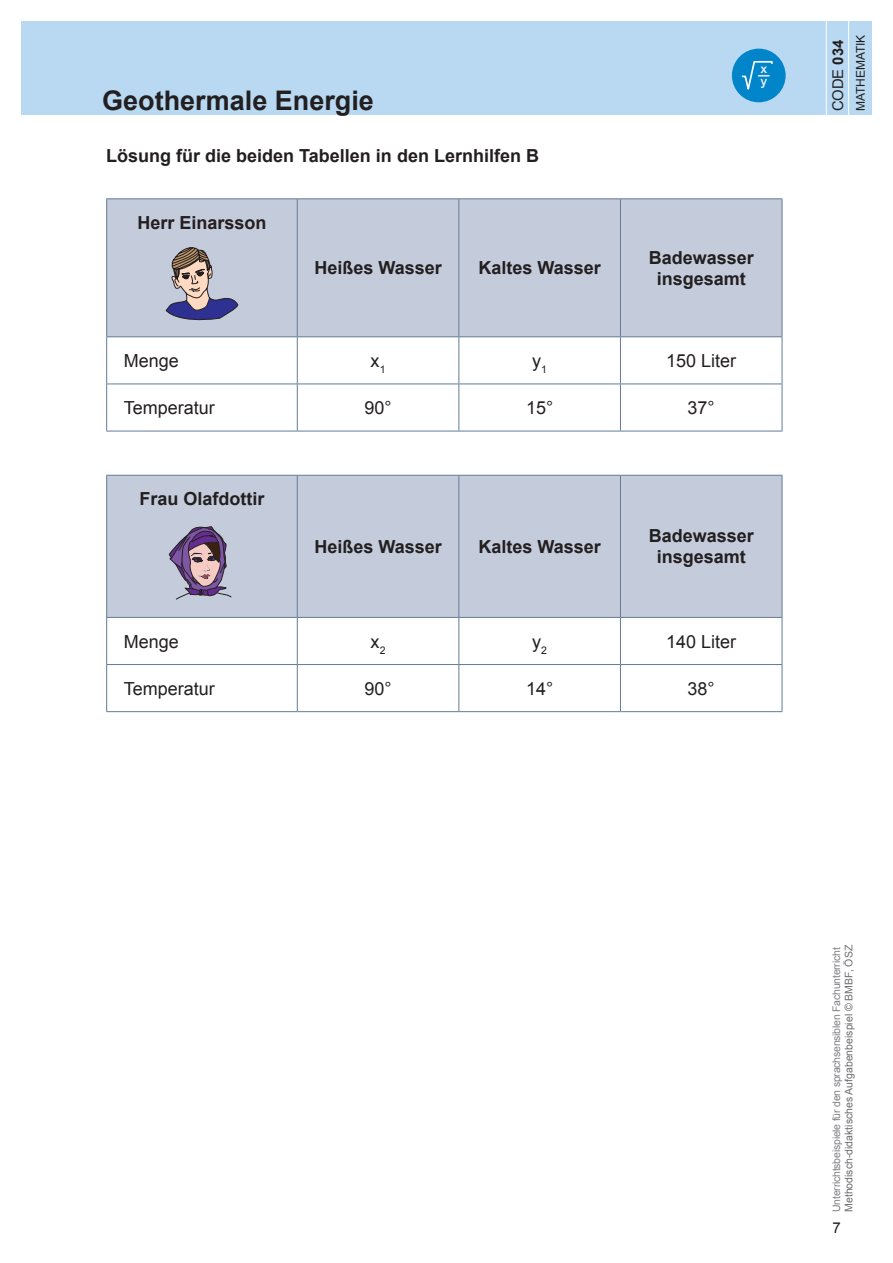
<style>
.page{position:relative;width:893px;height:1263px;background:#fff}
.page>*{position:absolute;margin:0;border:0;box-sizing:border-box;transform-origin:0 0}
.t1{font:700 27px "Arial";color:#231f20}
.t2{font:700 18px/21px "Arial";color:#231f20;text-align:center}
.t3{font:18px "Arial";color:#231f20}
.t4{font:15px "Arial";color:#231f20}
.t5{font:14.85px "Arial";color:#231f20}
.t6{font:12px "Arial";color:#231f20}
.t7{font:10.5px "Arial";letter-spacing:-.02em;color:#808285}
.t8{font:10.5px "Arial";color:#6c6d70}
.s1{font-weight:700}
</style>
<div class="page">
<div style="left:21px;top:21px;width:851px;height:94px;background:#b8d9f1"></div>
<hr style="left:848px;top:20px;width:1px;height:127px;background:#fff">
<hr style="left:826px;top:20px;width:1px;height:127px;background:#fff">
<div style="left:732px;top:49px;width:54px;height:53px;background:#0084ca;border-radius:50%"></div>
<svg style="left:741px;top:60px;width:32px;height:36px"></svg>
<div style="left:107px;top:199px;width:675px;height:137px;background:#c4ccdb"></div>
<hr style="left:106px;top:198px;width:191px;height:1px;background:#647b99">
<hr style="left:106px;top:199px;width:1px;height:137px;background:#647b99">
<hr style="left:297px;top:198px;width:162px;height:1px;background:#647b99">
<hr style="left:297px;top:199px;width:1px;height:137px;background:#647b99">
<hr style="left:459px;top:198px;width:161px;height:1px;background:#647b99">
<hr style="left:458px;top:199px;width:1px;height:137px;background:#647b99">
<hr style="left:620px;top:198px;width:162px;height:1px;background:#647b99">
<hr style="left:620px;top:199px;width:1px;height:137px;background:#647b99">
<hr style="left:782px;top:199px;width:1px;height:137px;background:#647b99">
<hr style="left:106px;top:336px;width:191px;height:1px;background:#647b99">
<hr style="left:106px;top:337px;width:1px;height:47px;background:#647b99">
<hr style="left:297px;top:336px;width:162px;height:1px;background:#647b99">
<hr style="left:297px;top:337px;width:1px;height:47px;background:#647b99">
<hr style="left:459px;top:336px;width:161px;height:1px;background:#647b99">
<hr style="left:458px;top:337px;width:1px;height:47px;background:#647b99">
<hr style="left:620px;top:336px;width:162px;height:1px;background:#647b99">
<hr style="left:620px;top:337px;width:1px;height:47px;background:#647b99">
<hr style="left:782px;top:337px;width:1px;height:47px;background:#647b99">
<hr style="left:106px;top:384px;width:191px;height:1px;background:#647b99">
<hr style="left:106px;top:384px;width:1px;height:47px;background:#647b99">
<hr style="left:297px;top:384px;width:162px;height:1px;background:#647b99">
<hr style="left:297px;top:384px;width:1px;height:47px;background:#647b99">
<hr style="left:459px;top:384px;width:161px;height:1px;background:#647b99">
<hr style="left:458px;top:384px;width:1px;height:47px;background:#647b99">
<hr style="left:620px;top:384px;width:162px;height:1px;background:#647b99">
<hr style="left:620px;top:384px;width:1px;height:47px;background:#647b99">
<hr style="left:782px;top:384px;width:1px;height:47px;background:#647b99">
<hr style="left:106px;top:431px;width:191px;height:1px;background:#647b99">
<hr style="left:297px;top:431px;width:162px;height:1px;background:#647b99">
<hr style="left:459px;top:431px;width:161px;height:1px;background:#647b99">
<hr style="left:620px;top:431px;width:162px;height:1px;background:#647b99">
<svg style="left:166px;top:247px;width:73px;height:77px;background:#9f9bab"></svg>
<div style="left:107px;top:476px;width:675px;height:141px;background:#c4ccdb"></div>
<hr style="left:106px;top:475px;width:191px;height:1px;background:#647b99">
<hr style="left:106px;top:476px;width:1px;height:141px;background:#647b99">
<hr style="left:297px;top:475px;width:162px;height:1px;background:#647b99">
<hr style="left:297px;top:476px;width:1px;height:141px;background:#647b99">
<hr style="left:459px;top:475px;width:161px;height:1px;background:#647b99">
<hr style="left:458px;top:476px;width:1px;height:141px;background:#647b99">
<hr style="left:620px;top:475px;width:162px;height:1px;background:#647b99">
<hr style="left:620px;top:476px;width:1px;height:141px;background:#647b99">
<hr style="left:782px;top:476px;width:1px;height:141px;background:#647b99">
<hr style="left:106px;top:617px;width:191px;height:1px;background:#647b99">
<hr style="left:106px;top:618px;width:1px;height:46px;background:#647b99">
<hr style="left:297px;top:617px;width:162px;height:1px;background:#647b99">
<hr style="left:297px;top:618px;width:1px;height:46px;background:#647b99">
<hr style="left:459px;top:617px;width:161px;height:1px;background:#647b99">
<hr style="left:458px;top:618px;width:1px;height:46px;background:#647b99">
<hr style="left:620px;top:617px;width:162px;height:1px;background:#647b99">
<hr style="left:620px;top:618px;width:1px;height:46px;background:#647b99">
<hr style="left:782px;top:618px;width:1px;height:46px;background:#647b99">
<hr style="left:106px;top:664px;width:191px;height:1px;background:#647b99">
<hr style="left:106px;top:665px;width:1px;height:46px;background:#647b99">
<hr style="left:297px;top:664px;width:162px;height:1px;background:#647b99">
<hr style="left:297px;top:665px;width:1px;height:46px;background:#647b99">
<hr style="left:459px;top:664px;width:161px;height:1px;background:#647b99">
<hr style="left:458px;top:665px;width:1px;height:46px;background:#647b99">
<hr style="left:620px;top:664px;width:162px;height:1px;background:#647b99">
<hr style="left:620px;top:665px;width:1px;height:46px;background:#647b99">
<hr style="left:782px;top:665px;width:1px;height:46px;background:#647b99">
<hr style="left:106px;top:711px;width:191px;height:1px;background:#647b99">
<hr style="left:297px;top:711px;width:162px;height:1px;background:#647b99">
<hr style="left:459px;top:711px;width:161px;height:1px;background:#647b99">
<hr style="left:620px;top:711px;width:162px;height:1px;background:#647b99">
<svg style="left:169px;top:526px;width:63px;height:74px;background:#9786a0"></svg>
<h1 class="t1" style="left:102px;top:83px;width:273px">Geothermale Energie</h1>
<p class="t2" style="left:106px;top:146px;width:434px">Lösung für die beiden Tabellen in den Lernhilfen B</p>
<p class="t2" style="left:137px;top:213px;width:131px">Herr Einarsson</p>
<p class="t2" style="left:314px;top:258px;width:129px">Heißes Wasser</p>
<p class="t2" style="left:478px;top:258px;width:124px">Kaltes Wasser</p>
<p class="t2" style="left:649px;top:248px;width:107px">Badewasser insgesamt</p>
<p class="t3" style="left:124px;top:349px;width:57px">Menge</p>
<p class="t3" style="left:371px;top:349px;width:16px">x<sub>1</sub></p>
<p class="t3" style="left:532px;top:349px;width:16px">y<sub>1</sub></p>
<p class="t3" style="left:666px;top:349px;width:72px">150 Liter</p>
<p class="t3" style="left:124px;top:396px;width:93px">Temperatur</p>
<p class="t3" style="left:364px;top:396px;width:29px">90°</p>
<p class="t3" style="left:526px;top:396px;width:29px">15°</p>
<p class="t3" style="left:688px;top:396px;width:29px">37°</p>
<p class="t2" style="left:139px;top:489px;width:127px">Frau Olafdottir</p>
<p class="t2" style="left:314px;top:537px;width:129px">Heißes Wasser</p>
<p class="t2" style="left:478px;top:537px;width:124px">Kaltes Wasser</p>
<p class="t2" style="left:649px;top:526px;width:107px">Badewasser insgesamt</p>
<p class="t3" style="left:124px;top:629px;width:57px">Menge</p>
<p class="t3" style="left:371px;top:629px;width:16px">x<sub>2</sub></p>
<p class="t3" style="left:532px;top:629px;width:16px">y<sub>2</sub></p>
<p class="t3" style="left:666px;top:629px;width:72px">140 Liter</p>
<p class="t3" style="left:124px;top:676px;width:93px">Temperatur</p>
<p class="t3" style="left:364px;top:676px;width:29px">90°</p>
<p class="t3" style="left:526px;top:676px;width:29px">14°</p>
<p class="t3" style="left:688px;top:676px;width:29px">38°</p>
<p class="t5" style="left:828px;top:111px;width:73px;rotate:-90deg">CODE <span class="s1">034</span></p>
<p class="t6" style="left:853px;top:111px;width:78px;rotate:-90deg">MATHEMATIK</p>
<p class="t7" style="left:829px;top:1212px;width:266px;rotate:-90deg">Unterrichtsbeispiele für den sprachsensiblen Fachunterricht</p>
<p class="t8" style="left:842px;top:1212px;width:268px;rotate:-90deg">Methodisch-didaktisches Aufgabenbeispiel © BMBF, ÖSZ</p>
<p class="t4" style="left:832px;top:1218px;width:10px">7</p>
</div>
